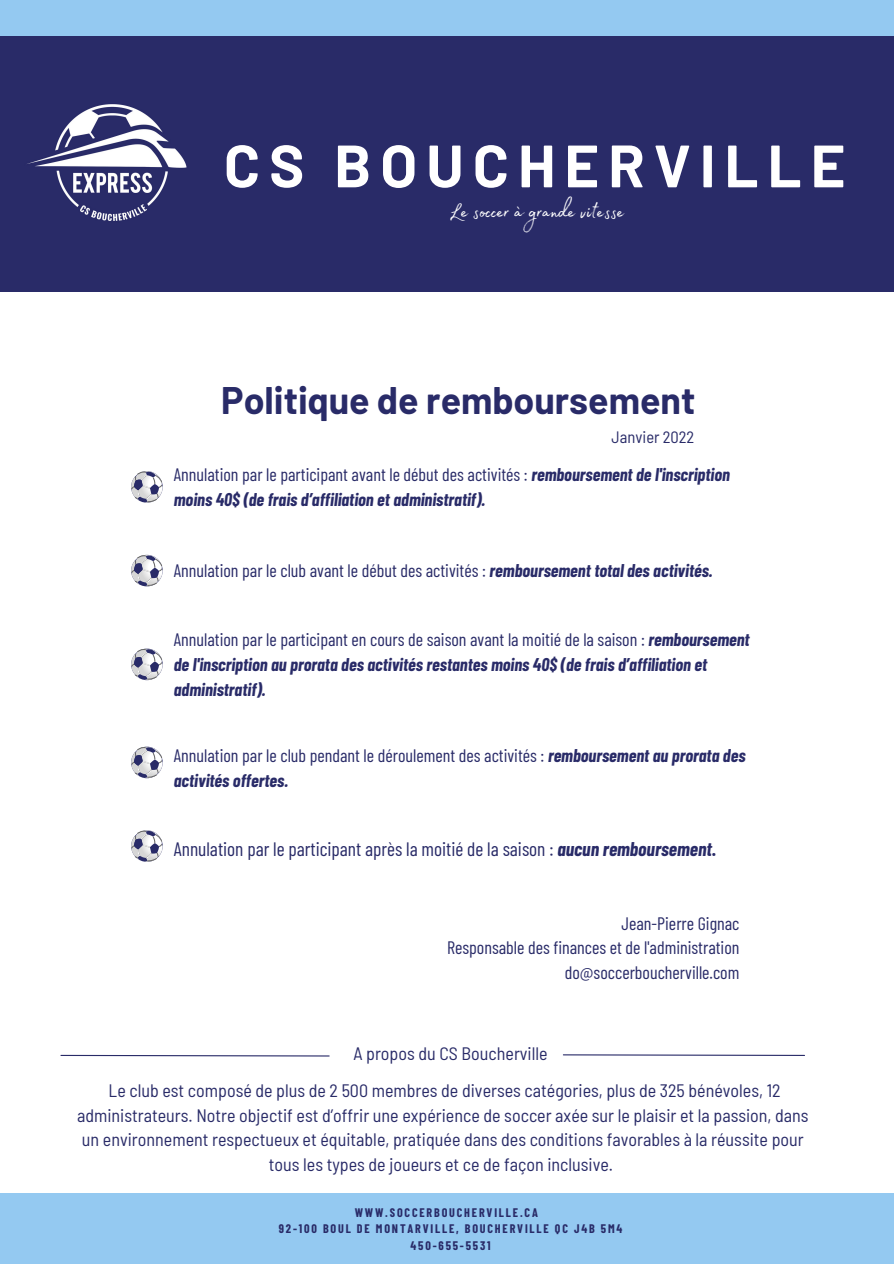
<style>
.page{position:relative;width:894px;height:1264px;background:#fff}
.page>*{position:absolute;margin:0;border:0;box-sizing:border-box;transform-origin:0 0}
.t1{font:700 59.7px "Barlow";letter-spacing:.15em;color:#fff}
.t2{font:700 37.5px "Barlow";color:#292b68}
.t3{font:27px "Madelyn";color:#fff}
.t4{font:19.35px "Barlow Condensed";color:#292b68}
.t5{font:semi-condensed 18px/24.8px "Barlow";color:#292b68;text-align:center}
.t6{font:italic 700 18px/24.8px "Barlow Condensed";color:#292b68}
.t7{font:18px/24.8px "Barlow Condensed";color:#292b68}
.t8{font:semi-condensed 16.5px "Barlow";color:#292b68}
.t9{font:700 12.15px "Barlow Condensed";letter-spacing:.15em;color:#292b68}
.s1{font-weight:400;font-style:normal}
.s2{font-weight:700;font-style:italic}
.s3{font-weight:700}
</style>
<div class="page">
<div style="left:0;top:0;width:893px;height:1263px;background:#94c9f1"></div>
<div style="left:0;top:64px;width:893px;height:1128px;background:#fff"></div>
<div style="left:0;top:36px;width:893px;height:256px;background:#292b68"></div>
<img style="left:27px;top:104px;width:160px;height:117px">
<svg style="left:60px;top:1054px;width:270px;height:3px"></svg>
<svg style="left:563px;top:1054px;width:242px;height:2px"></svg>
<svg style="left:131px;top:471px;width:32px;height:31px"></svg>
<svg style="left:131px;top:555px;width:32px;height:31px"></svg>
<svg style="left:131px;top:648px;width:32px;height:32px"></svg>
<svg style="left:131px;top:746px;width:32px;height:32px"></svg>
<svg style="left:131px;top:830px;width:32px;height:31px"></svg>
<p class="t1" style="left:224px;top:128px;width:623px">CS BOUCHERVILLE</p>
<p class="t3" style="left:449px;top:191px;width:176px">Le soccer à grande vitesse</p>
<p class="t2" style="left:221px;top:377px;width:475px">Politique de remboursement</p>
<p class="t8" style="left:611px;top:426px;width:84px">Janvier 2022</p>
<p class="t6" style="left:174px;top:462px;width:557px"><span class="s1">Annulation par le participant avant le début des activités :</span> remboursement de l'inscription moins 40$ (de frais d’affiliation et administratif).</p>
<p class="t7" style="left:174px;top:558px;width:540px">Annulation par le club avant le début des activités : <span class="s2">remboursement total des activités.</span></p>
<p class="t6" style="left:174px;top:627px;width:577px"><span class="s1">Annulation par le participant en cours de saison avant la moitié de la saison :</span> remboursement de l'inscription au prorata des activités restantes moins 40$ (de frais d’affiliation et administratif).</p>
<p class="t7" style="left:174px;top:742px;width:573px">Annulation par le club pendant le déroulement des activités : <span class="s2">remboursement au prorata des activités offertes.</span></p>
<p class="t4" style="left:174px;top:837px;width:543px">Annulation par le participant après la moitié de la saison : <span class="s2">aucun remboursement</span><span class="s3">.</span></p>
<p class="t7" style="left:621px;top:910px;width:119px">Jean-Pierre Gignac</p>
<p class="t7" style="left:447px;top:934px;width:294px">Responsable des finances et de l'administration</p>
<p class="t7" style="left:564px;top:959px;width:176px">do@soccerboucherville.com</p>
<p class="t5" style="left:353px;top:1040px;width:196px">A propos du CS Boucherville</p>
<p class="t5" style="left:77px;top:1077px;width:733px">Le club est composé de plus de 2 500 membres de diverses catégories, plus de 325 bénévoles, 12 administrateurs. Notre objectif est d’offrir une expérience de soccer axée sur le plaisir et la passion, dans un environnement respectueux et équitable, pratiquée dans des conditions favorables à la réussite pour tous les types de joueurs et ce de façon inclusive.</p>
<p class="t9" style="left:354px;top:1204px;width:184px">WWW.SOCCERBOUCHERVILLE.CA</p>
<p class="t9" style="left:279px;top:1221px;width:345px">92-100 BOUL DE MONTARVILLE, BOUCHERVILLE QC J4B 5M4</p>
<p class="t9" style="left:410px;top:1237px;width:82px">450-655-5531</p>
</div>
